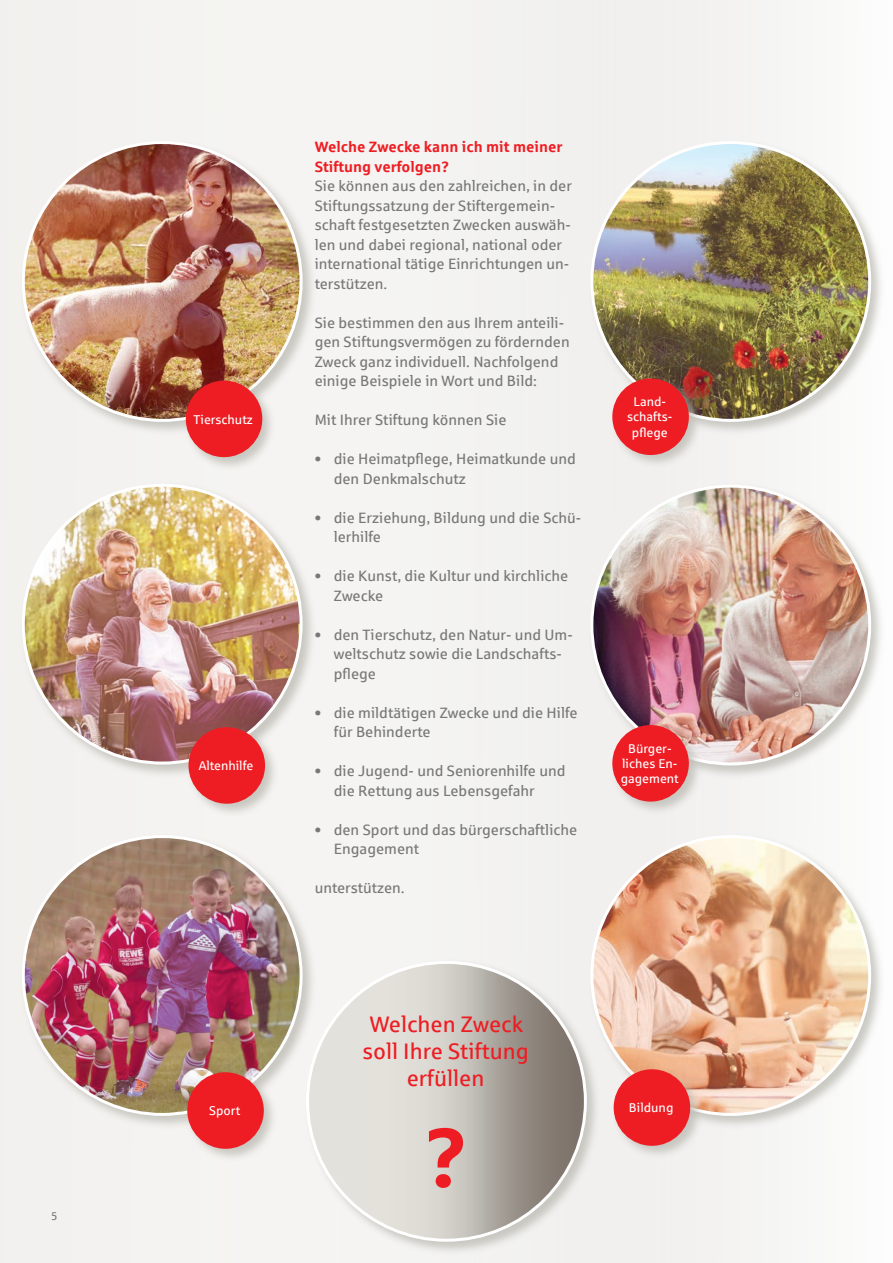
<style>
.page{position:relative;width:893px;height:1263px;background:#f4f3f1}
.page>*{position:absolute;margin:0;border:0;box-sizing:border-box;transform-origin:0 0}
.Claim_gross{font:700 84px "Sparkasse Rg";color:#ee1d23}
.Claim_gross-2{font:22.5px "Sparkasse Rg";color:#ee1d23}
.Fliesstext{font:15px/19.5px "Sparkasse Rg";color:#787878}
.Zwischentitel{font:700 15px "Sparkasse Rg";color:#ee1d23}
.t1{font:12.75px/15.3px "Sparkasse Rg";color:#fff;text-align:center}
.t2{font:11.25px "Sparkasse Rg";color:#787878}
</style>
<div class="page">
<div style="left:20px;top:481px;width:297px;height:297px;background:#bab9b1;opacity:.75"></div>
<img style="left:23px;top:485px;width:278px;height:278px;border-radius:138px">
<div style="left:186px;top:725px;width:93px;height:93px;background:#bab9b1;opacity:.75"></div>
<div style="left:189px;top:727px;width:76px;height:77px;background:#ee1d23;border-radius:50%"></div>
<div style="left:20px;top:139px;width:297px;height:297px;background:#bab9b1;opacity:.75"></div>
<img style="left:23px;top:143px;width:278px;height:277px;border-radius:139px">
<div style="left:184px;top:378px;width:92px;height:93px;background:#bab9b1;opacity:.75"></div>
<div style="left:186px;top:381px;width:76px;height:76px;background:#ee1d23;border-radius:50%"></div>
<div style="left:588px;top:139px;width:297px;height:297px;background:#bab9b1;opacity:.75"></div>
<img style="left:592px;top:143px;width:278px;height:277px;border-radius:139px">
<div style="left:610px;top:376px;width:93px;height:93px;background:#bab9b1;opacity:.75"></div>
<div style="left:612px;top:378px;width:77px;height:77px;background:#ee1d23;border-radius:50%"></div>
<div style="left:588px;top:833px;width:297px;height:297px;background:#bab9b1;opacity:.75"></div>
<img style="left:592px;top:836px;width:278px;height:278px;border-radius:139px">
<div style="left:611px;top:1067px;width:93px;height:93px;background:#bab9b1;opacity:.75"></div>
<div style="left:614px;top:1069px;width:76px;height:77px;background:#ee1d23;border-radius:50%"></div>
<div style="left:20px;top:833px;width:297px;height:297px;background:#bab9b1;opacity:.75"></div>
<img style="left:23px;top:836px;width:278px;height:278px;border-radius:139px">
<div style="left:185px;top:1070px;width:93px;height:93px;background:#bab9b1;opacity:.75"></div>
<div style="left:187px;top:1072px;width:77px;height:77px;background:#ee1d23;border-radius:50%"></div>
<div style="left:588px;top:482px;width:297px;height:297px;background:#bab9b1;opacity:.75"></div>
<img style="left:592px;top:486px;width:278px;height:278px;border-radius:139px">
<div style="left:610px;top:723px;width:93px;height:93px;background:#bab9b1;opacity:.75"></div>
<div style="left:612px;top:725px;width:77px;height:76px;background:#ee1d23;border-radius:50%"></div>
<div style="left:304px;top:959px;width:297px;height:297px;background:#bab9b1;opacity:.75"></div>
<svg style="left:308px;top:962px;width:277px;height:278px;background:#c4c0b9"></svg>
<p class="t2" style="left:51px;top:1209px;width:8px">5</p>
<p class="t1" style="left:194px;top:411px;width:61px">Tierschutz</p>
<p class="t1" style="left:199px;top:758px;width:56px">Altenhilfe</p>
<p class="Zwischentitel" style="left:315px;top:137px;width:249px">Welche Zwecke kann ich mit meiner</p>
<p class="Zwischentitel" style="left:315px;top:157px;width:136px">Stiftung verfolgen?</p>
<p class="Fliesstext" style="left:315px;top:176px;width:259px">Sie können aus den zahlreichen, in der Stiftungssatzung der Stiftergemein&shy;schaft festgesetzten Zwecken auswäh&shy;len und dabei regional, national oder international tätige Einrichtungen un&shy;terstützen.</p>
<p class="Fliesstext" style="left:315px;top:312px;width:257px">Sie bestimmen den aus Ihrem anteili&shy;gen Stiftungsvermögen zu fördernden Zweck ganz individuell. Nachfolgend einige Beispiele in Wort und Bild:</p>
<p class="Fliesstext" style="left:315px;top:410px;width:193px">Mit Ihrer Stiftung können Sie</p>
<p class="Fliesstext" style="left:334px;top:449px;width:243px;text-indent:-19px">• die Heimatpflege, Heimatkunde und den Denkmalschutz</p>
<p class="Fliesstext" style="left:334px;top:507px;width:249px;text-indent:-19px">• die Erziehung, Bildung und die Schü&shy;lerhilfe</p>
<p class="Fliesstext" style="left:334px;top:566px;width:236px;text-indent:-19px">• die Kunst, die Kultur und kirchliche<br>Zwecke</p>
<p class="Fliesstext" style="left:334px;top:624px;width:240px;text-indent:-19px">• den Tierschutz, den Natur- und Um&shy;weltschutz sowie die Landschafts&shy;pflege</p>
<p class="Fliesstext" style="left:334px;top:702px;width:245px;text-indent:-19px">• die mildtätigen Zwecke und die Hilfe für Behinderte</p>
<p class="Fliesstext" style="left:334px;top:761px;width:233px;text-indent:-19px">• die Jugend- und Seniorenhilfe und die Rettung aus Lebensgefahr</p>
<p class="Fliesstext" style="left:334px;top:819px;width:245px;text-indent:-19px">• den Sport und das bürgerschaftliche<br>Engagement</p>
<p class="Fliesstext" style="left:315px;top:878px;width:92px">unterstützen.</p>
<p class="t1" style="left:627px;top:394px;width:47px">Land&shy;schafts-</p>
<p class="t1" style="left:632px;top:424px;width:37px">pflege</p>
<p class="t1" style="left:621px;top:740px;width:60px">Bürger&shy;liches En&shy;gagement</p>
<p class="Claim_gross-2" style="left:370px;top:1011px;width:155px">Welchen Zweck</p>
<p class="Claim_gross-2" style="left:362px;top:1038px;width:168px">soll Ihre Stiftung</p>
<p class="Claim_gross-2" style="left:407px;top:1065px;width:79px">erfüllen</p>
<p class="t1" style="left:209px;top:1103px;width:33px">Sport</p>
<p class="t1" style="left:629px;top:1100px;width:46px">Bildung</p>
<p class="Claim_gross" style="left:424px;top:1104px;width:45px">?</p>
</div>
